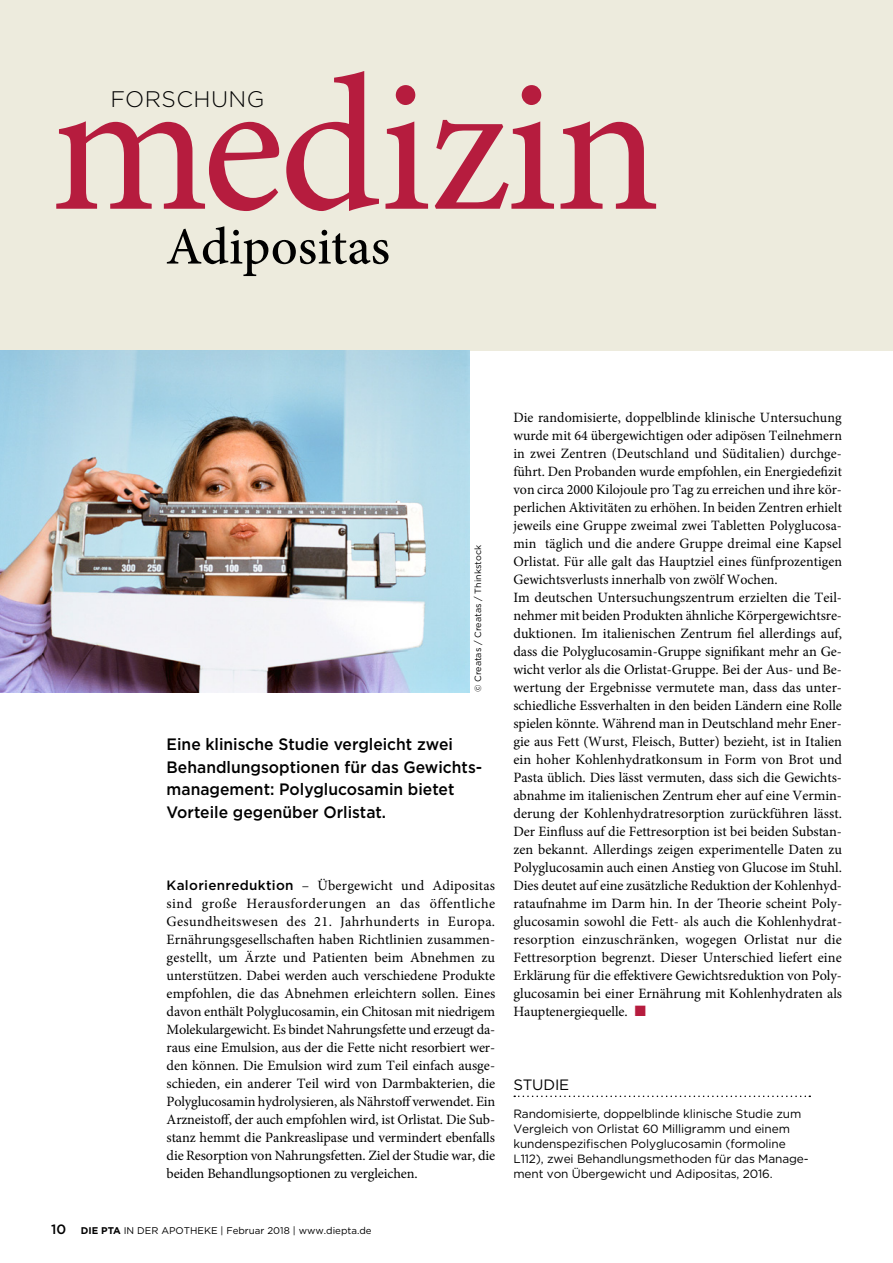
<style>
.page{position:relative;width:893px;height:1263px;background:#fff}
.page>*{position:absolute;margin:0;border:0;box-sizing:border-box;transform-origin:0 0}
.t1{font:193.5px "Minion Pro";letter-spacing:-.02em;color:#b61c3e}
.t2{font:500 90px "Minion Pro";color:#000}
.t3{font:500 52.5px "Minion Pro";color:#000}
.t4{font:300 22.5px "Gotham";letter-spacing:.02em;color:#000}
.Praxis_Vorspann{font:500 16.5px/22.5px "Gotham";color:#000;scale:.95 1}
.t5{font:15px "Gotham";letter-spacing:-.01em;color:#000}
.Praxis_Grundtext{font:14.25px/18px "Minion Pro";color:#000;text-align:justify}
.t6{font:500 13.5px "Gotham";color:#000}
.t7{font:12px/15px "Gotham";letter-spacing:-.01em;color:#000}
.t8{font:9.75px "Gotham";color:#000}
.Praxis_Bildquelle{font:9px "Gotham";color:#000}
.s1{font-family:"Gotham";font-weight:500;font-size:13.5px}
.s2{font-weight:700}
.s3{color:#b61c3e}
</style>
<div class="page">
<div style="left:0;top:0;width:893px;height:350px;background:#edebdd"></div>
<img style="left:0;top:350px;width:470px;height:342px">
<svg style="left:514px;top:1095px;width:296px;height:2px"></svg>
<p class="t1" style="left:51px;top:17px;width:611px">medizin</p>
<p class="t4" style="left:111px;top:85px;width:155px">FORSCHUNG</p>
<h2 class="t2" style="left:51px;top:146px;width:103px">???</h2>
<p class="t3" style="left:166px;top:211px;width:226px">Adipositas</p>
<p class="Praxis_Bildquelle" style="left:472px;top:692px;width:149px;rotate:-90deg">© Creatas / Creatas / Thinkstock</p>
<p class="Praxis_Vorspann" style="left:167px;top:733px;width:334px">Eine klinische Studie vergleicht zwei Behandlungsoptionen für das Gewichts&shy;management: Polyglucosamin bietet Vorteile gegenüber Orlistat.</p>
<p class="Praxis_Grundtext" style="left:167px;top:877px;width:330px"><span class="s1">Kalorienreduktion</span> – Übergewicht und Adipositas sind große Herausforderungen an das öffentliche Gesundheitswesen des 21. Jahrhunderts in Europa.<br>Ernährungsgesellschaften haben Richtlinien zusammen&shy;gestellt, um Ärzte und Patienten beim Abnehmen zu unterstützen. Dabei werden auch verschiedene Produkte empfohlen, die das Abnehmen erleichtern sollen. Eines davon enthält Polyglucosamin, ein Chitosan mit niedrigem Molekulargewicht. Es bindet Nahrungsfette und erzeugt da&shy;raus eine Emulsion, aus der die Fette nicht resorbiert wer&shy;den können. Die Emulsion wird zum Teil einfach ausge&shy;schieden, ein anderer Teil wird von Darmbakterien, die Polyglucosamin hydrolysieren, als Nährstoff verwendet. Ein Arzneistoff, der auch empfohlen wird, ist Orlistat. Die Sub&shy;stanz hemmt die Pankreaslipase und vermindert ebenfalls die Resorption von Nahrungsfetten. Ziel der Studie war, die beiden Behandlungsoptionen zu vergleichen.</p>
<p class="t6" style="left:51px;top:1220px;width:17px">10</p>
<p class="t8" style="left:81px;top:1224px;width:292px"><span class="s2">DIE PTA</span> IN DER APOTHEKE | Februar 2018 | www.diepta.de</p>
<p class="Praxis_Grundtext" style="left:513px;top:409px;width:330px">Die randomisierte, doppelblinde klinische Untersuchung wurde mit 64 übergewichtigen oder adipösen Teilnehmern in zwei Zentren (Deutschland und Süditalien) durchge&shy;führt. Den Probanden wurde empfohlen, ein Energiedefizit von circa 2000 Kilojoule pro Tag zu erreichen und ihre kör&shy;perlichen Aktivitäten zu erhöhen. In beiden Zentren erhielt jeweils eine Gruppe zweimal zwei Tabletten Polyglucosa&shy;min täglich und die andere Gruppe dreimal eine Kapsel Orlistat. Für alle galt das Hauptziel eines fünfprozentigen Gewichtsverlusts innerhalb von zwölf Wochen.</p>
<p class="Praxis_Grundtext" style="left:513px;top:589px;width:330px">Im deutschen Untersuchungszentrum erzielten die Teil&shy;nehmer mit beiden Produkten ähnliche Körpergewichtsre&shy;duktionen. Im italienischen Zentrum fiel allerdings auf, dass die Polyglucosamin-Gruppe signifikant mehr an Ge&shy;wicht verlor als die Orlistat-Gruppe. Bei der Aus- und Be&shy;wertung der Ergebnisse vermutete man, dass das unter&shy;schiedliche Essverhalten in den beiden Ländern eine Rolle spielen könnte. Während man in Deutschland mehr Ener&shy;gie aus Fett (Wurst, Fleisch, Butter) bezieht, ist in Italien ein hoher Kohlenhydratkonsum in Form von Brot und Pasta üblich. Dies lässt vermuten, dass sich die Gewichts&shy;abnahme im italienischen Zentrum eher auf eine Vermin&shy;derung der Kohlenhydratresorption zurückführen lässt.<br>Der Einfluss auf die Fettresorption ist bei beiden Substan&shy;zen bekannt. Allerdings zeigen experimentelle Daten zu Polyglucosamin auch einen Anstieg von Glucose im Stuhl.<br>Dies deutet auf eine zusätzliche Reduktion der Kohlenhyd&shy;rataufnahme im Darm hin. In der Theorie scheint Poly&shy;glucosamin sowohl die Fett- als auch die Kohlenhydrat&shy;resorption einzuschränken, wogegen Orlistat nur die Fettresorption begrenzt. Dieser Unterschied liefert eine Erklärung für die effektivere Gewichtsreduktion von Poly&shy;glucosamin bei einer Ernährung mit Kohlenhydraten als Hauptenergiequelle. <span class="s3">■</span></p>
<p class="t5" style="left:513px;top:1075px;width:57px">STUDIE</p>
<p class="t7" style="left:513px;top:1106px;width:297px">Randomisierte, doppelblinde klinische Studie zum Vergleich von Orlistat 60 Milligramm und einem kundenspezifischen Polyglucosamin (formoline L112), zwei Behandlungsmethoden für das Manage&shy;ment von Übergewicht und Adipositas, 2016.</p>
</div>
